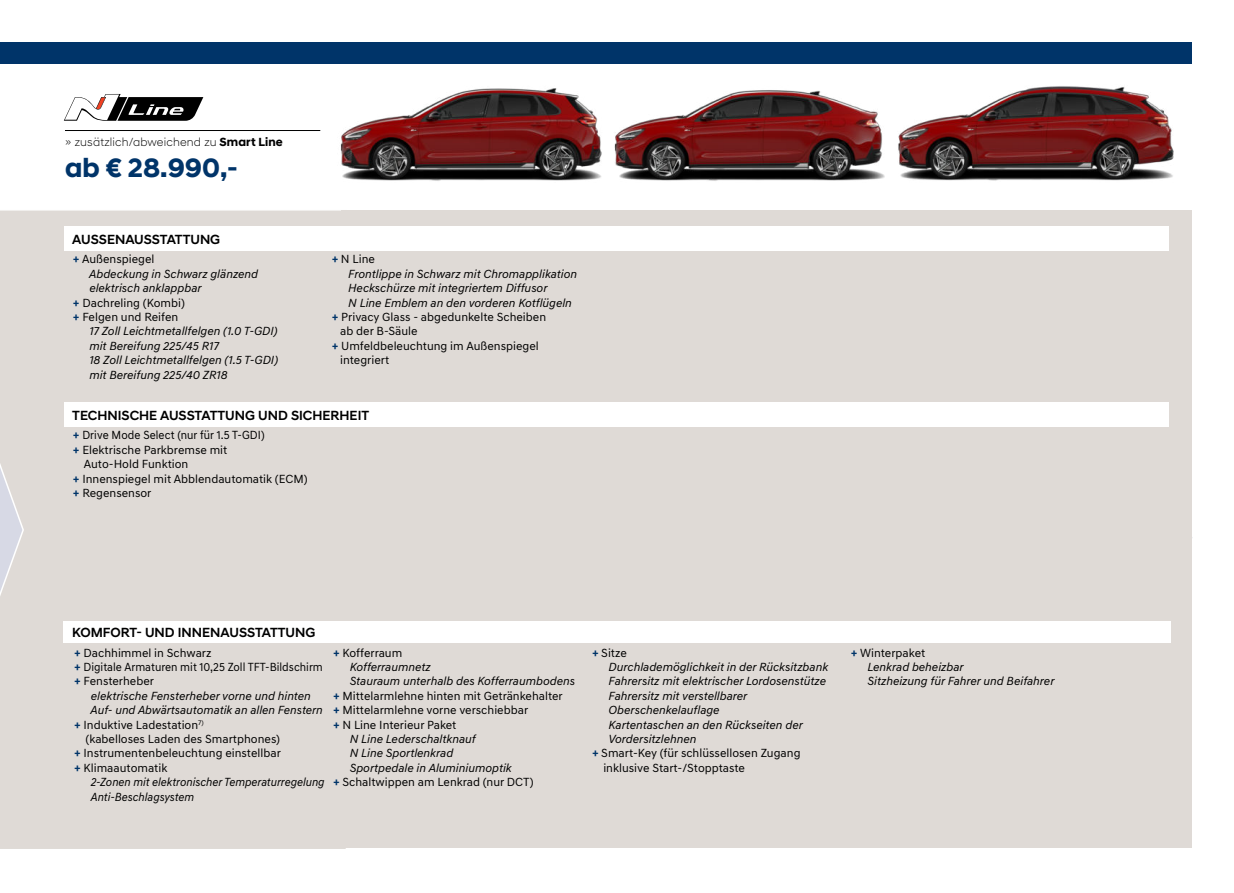
<style>
.page{position:relative;width:1234px;height:893px;background:#fff}
.page>*{position:absolute;margin:0;border:0;box-sizing:border-box;transform-origin:0 0}
.t1{font:700 27px "Hyundai Sans Head";color:#003469}
.t2{font:500 13.5px "Hyundai Sans Head";color:#000}
.t3{font:italic 12px/14.4px "Hyundai Sans Text";color:#000}
.t4{font:12px/14.4px "Hyundai Sans Text";color:#000}
.t5{font:italic 12px "Hyundai Sans Text";color:#000;scale:.94 1}
.t6{font:300 12px "Hyundai Sans Head";letter-spacing:.015em;color:#000}
.t7{font:12px "Hyundai Sans Text";color:#000;scale:.95 1}
.s1{font-weight:700}
.s2{font-weight:700;color:#003469}
.s3{font-weight:700;font-style:normal;color:#003469}
.s4{font-style:normal}
</style>
<div class="page">
<div style="left:0;top:210px;width:346px;height:639px;background:#dfdad6"></div>
<div style="left:0;top:43px;width:1191px;height:21px;background:#003469"></div>
<hr style="left:65px;top:130px;width:255px;height:1px;background:#000">
<svg style="left:64px;top:94px;width:139px;height:27px"></svg>
<div style="left:341px;top:211px;width:850px;height:637px;background:#dfdad6"></div>
<div style="left:64px;top:227px;width:1104px;height:24px;background:#fff"></div>
<div style="left:64px;top:621px;width:1106px;height:21px;background:#fff"></div>
<img style="left:302px;top:88px;width:277px;height:128px">
<img style="left:579px;top:90px;width:289px;height:121px">
<img style="left:868px;top:63px;width:324px;height:153px">
<div style="left:64px;top:403px;width:1104px;height:24px;background:#fff"></div>
<p class="t6" style="left:65px;top:135px;width:219px">» zusätzlich/abweichend zu <span class="s1">Smart Line</span></p>
<h1 class="t1" style="left:65px;top:153px;width:174px">ab € 28.990,-</h1>
<p class="t2" style="left:72px;top:231px;width:149px">AUSSENAUSSTATTUNG</p>
<p class="t4" style="left:73px;top:252px;width:83px"><span class="s2">+</span> Außenspiegel</p>
<p class="t3" style="left:89px;top:268px;width:170px">Abdeckung in Schwarz glänzend</p>
<p class="t3" style="left:89px;top:282px;width:114px">elektrisch anklappbar</p>
<p class="t4" style="left:73px;top:295px;width:114px"><span class="s2">+</span> Dachreling (Kombi)</p>
<p class="t4" style="left:73px;top:310px;width:107px"><span class="s2">+</span> Felgen und Reifen</p>
<p class="t3" style="left:89px;top:325px;width:190px">17 Zoll Leichtmetallfelgen (1.0 T-GDI)</p>
<p class="t3" style="left:89px;top:340px;width:131px">mit Bereifung 225/45 R17</p>
<p class="t3" style="left:89px;top:354px;width:190px">18 Zoll Leichtmetallfelgen (1.5 T-GDI)</p>
<p class="t3" style="left:89px;top:368px;width:140px">mit Bereifung 225/40 ZR18</p>
<p class="t4" style="left:331px;top:252px;width:45px"><span class="s2">+</span> N Line</p>
<p class="t3" style="left:348px;top:268px;width:230px">Frontlippe in Schwarz mit Chromapplikation</p>
<p class="t3" style="left:348px;top:282px;width:201px">Heckschürze mit integriertem Diffusor</p>
<p class="t3" style="left:348px;top:296px;width:225px">N Line Emblem an den vorderen Kotflügeln</p>
<p class="t4" style="left:331px;top:310px;width:216px"><span class="s2">+</span> Privacy Glass - abgedunkelte Scheiben</p>
<p class="t4" style="left:340px;top:324px;width:79px">ab der B-Säule</p>
<p class="t4" style="left:331px;top:339px;width:208px"><span class="s2">+</span> Umfeldbeleuchtung im Außenspiegel</p>
<p class="t4" style="left:340px;top:353px;width:51px">integriert</p>
<p class="t2" style="left:72px;top:407px;width:298px">TECHNISCHE AUSSTATTUNG UND SICHERHEIT</p>
<p class="t7" style="left:73px;top:429px;width:204px"><span class="s2">+</span> Drive Mode Select (nur für 1.5 T-GDI)</p>
<p class="t4" style="left:73px;top:442px;width:156px"><span class="s2">+</span> Elektrische Parkbremse mit</p>
<p class="t4" style="left:84px;top:457px;width:106px">Auto-Hold Funktion</p>
<p class="t4" style="left:73px;top:471px;width:236px"><span class="s2">+</span> Innenspiegel mit Abblendautomatik (ECM)</p>
<p class="t4" style="left:73px;top:486px;width:80px"><span class="s2">+</span> Regensensor</p>
<p class="t2" style="left:72px;top:624px;width:244px">KOMFORT- UND INNENAUSSTATTUNG</p>
<p class="t4" style="left:74px;top:645px;width:250px"><span class="s2">+</span> Dachhimmel in Schwarz<br><span class="s2">+</span> Digitale Armaturen mit 10,25 Zoll TFT-Bildschirm <span class="s2">+</span> Fensterheber</p>
<p class="t3" style="left:91px;top:689px;width:221px">elektrische Fensterheber vorne und hinten</p>
<p class="t3" style="left:91px;top:704px;width:234px">Auf- und Abwärtsautomatik an allen Fenstern</p>
<p class="t4" style="left:74px;top:717px;width:131px"><span class="s2">+</span> Induktive Ladestation<sup>7)</sup></p>
<p class="t4" style="left:86px;top:732px;width:196px">(kabelloses Laden des Smartphones)</p>
<p class="t4" style="left:74px;top:746px;width:208px"><span class="s2">+</span> Instrumentenbeleuchtung einstellbar</p>
<p class="t4" style="left:74px;top:760px;width:94px"><span class="s2">+</span> Klimaautomatik</p>
<p class="t5" style="left:91px;top:778px;width:250px">2-Zonen mit elektronischer Temperaturregelung</p>
<p class="t5" style="left:91px;top:792px;width:111px">Anti-Beschlagsystem</p>
<p class="t4" style="left:333px;top:645px;width:71px"><span class="s2">+</span> Kofferraum</p>
<p class="t3" style="left:350px;top:661px;width:82px">Kofferraumnetz</p>
<p class="t3" style="left:350px;top:675px;width:227px">Stauraum unterhalb des Kofferraumbodens</p>
<p class="t4" style="left:333px;top:688px;width:231px"><span class="s2">+</span> Mittelarmlehne hinten mit Getränkehalter</p>
<p class="t4" style="left:333px;top:703px;width:196px"><span class="s2">+</span> Mittelarmlehne vorne verschiebbar</p>
<p class="t4" style="left:333px;top:717px;width:125px"><span class="s2">+</span> N Line Interieur Paket</p>
<p class="t3" style="left:350px;top:733px;width:128px">N Line Lederschaltknauf</p>
<p class="t3" style="left:350px;top:747px;width:105px">N Line Sportlenkrad</p>
<p class="t3" style="left:350px;top:761px;width:163px">Sportpedale in Aluminiumoptik</p>
<p class="t4" style="left:333px;top:775px;width:202px"><span class="s2">+</span> Schaltwippen am Lenkrad (nur DCT)</p>
<p class="t4" style="left:592px;top:645px;width:36px"><span class="s2">+</span> Sitze</p>
<p class="t3" style="left:608px;top:661px;width:221px">Durchlademöglichkeit in der Rücksitzbank</p>
<p class="t3" style="left:608px;top:675px;width:219px">Fahrersitz mit elektrischer Lordosenstütze</p>
<p class="t3" style="left:608px;top:689px;width:140px">Fahrersitz mit verstellbarer</p>
<p class="t3" style="left:608px;top:704px;width:112px">Oberschenkelauflage</p>
<p class="t3" style="left:608px;top:718px;width:196px">Kartentaschen an den Rückseiten der</p>
<p class="t3" style="left:608px;top:733px;width:90px">Vordersitzlehnen</p>
<p class="t4" style="left:592px;top:746px;width:210px"><span class="s2">+</span> Smart-Key (für schlüssellosen Zugang</p>
<p class="t4" style="left:603px;top:760px;width:143px">inklusive Start-/Stopptaste</p>
<p class="t3" style="left:867px;top:646px;width:188px;text-indent:-17px"><span class="s3">+</span> <span class="s4">Winterpaket<br></span>Lenkrad beheizbar<br>Sitzheizung für Fahrer und Beifahrer</p>
</div>
